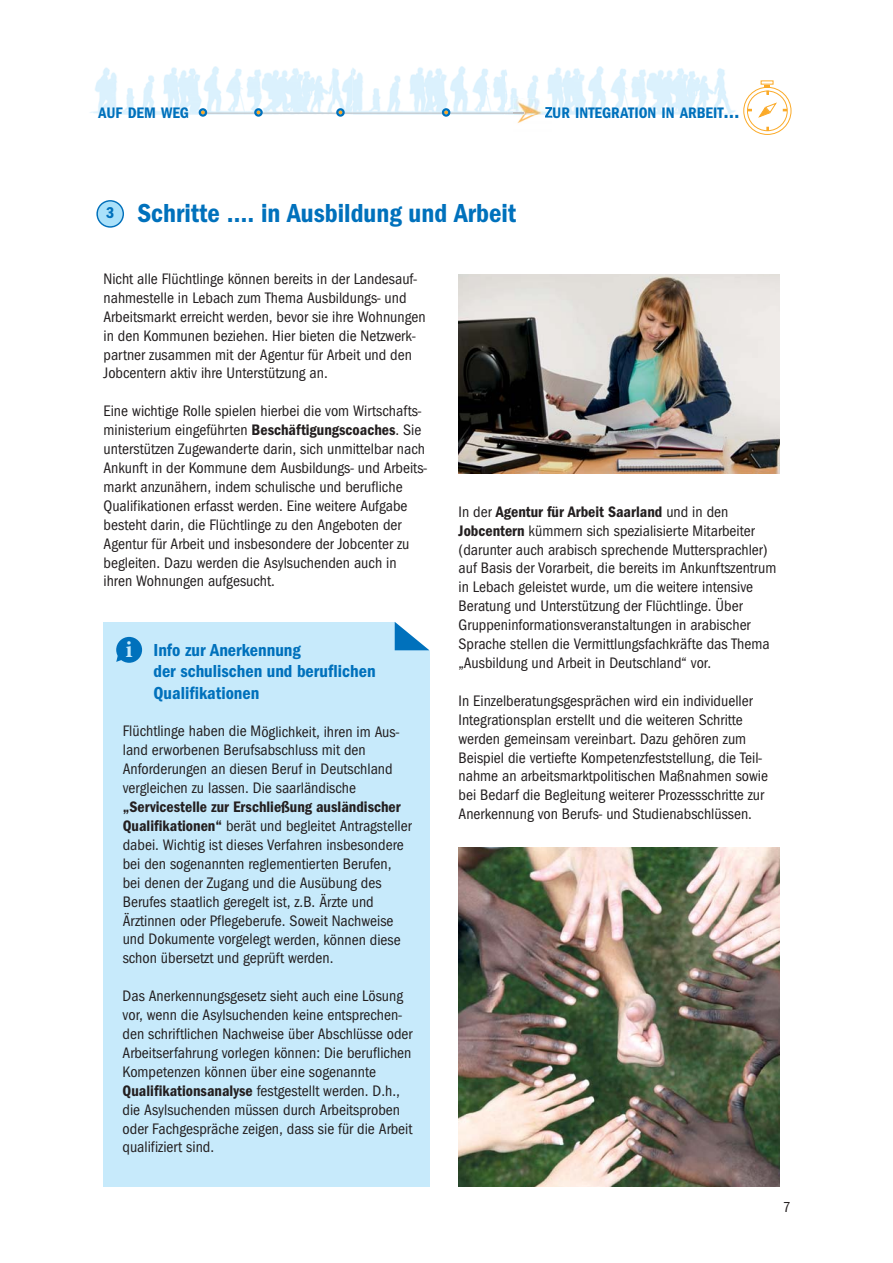
<style>
.page{position:relative;width:893px;height:1263px;background:#fff}
.page>*{position:absolute;margin:0;border:0;box-sizing:border-box;transform-origin:0 0}
.t1{font:600 condensed 27px "Franklin Gothic";color:#0071bc}
.t2{font:700 24px "Minion Pro";color:#c7eafb}
.t3{font:600 condensed 18px/21.6px "Franklin Gothic";color:#0071bc}
.t4{font:600 condensed 16.2px "Franklin Gothic";color:#0071bc}
.t5{font:condensed 15.75px/18.9px "Franklin Gothic";color:#231f20}
.t6{font:600 condensed 15.75px "Franklin Gothic";color:#0071bc}
.t7{font:condensed 15px "Franklin Gothic";color:#231f20}
.s1{font-size:21px}
.s2{font-weight:600}
</style>
<div class="page">
<svg style="left:96px;top:200px;width:28px;height:28px"></svg>
<img style="left:458px;top:847px;width:321px;height:339px">
<div style="left:103px;top:622px;width:326px;height:564px;background:#c7eafb"></div>
<svg style="left:394px;top:622px;width:36px;height:36px"></svg>
<img style="left:458px;top:274px;width:321px;height:199px">
<div style="left:116px;top:637px;width:26px;height:25px;background:#0071bc;border-radius:50%"></div>
<svg style="left:116px;top:655px;width:7px;height:7px"></svg>
<img style="left:90px;top:66px;width:242px;height:49px">
<img style="left:352px;top:66px;width:153px;height:49px">
<img style="left:332px;top:68px;width:20px;height:47px">
<img style="left:507px;top:66px;width:229px;height:49px">
<img style="left:505px;top:69px;width:2px;height:46px">
<hr style="left:199px;top:113px;width:324px;height:1px;background:#bbbdc0">
<svg style="left:199px;top:108px;width:8px;height:9px"></svg>
<svg style="left:254px;top:108px;width:9px;height:9px"></svg>
<svg style="left:336px;top:108px;width:9px;height:9px"></svg>
<svg style="left:442px;top:108px;width:8px;height:9px"></svg>
<img style="left:513px;top:98px;width:38px;height:25px">
<svg style="left:544px;top:107px;width:7px;height:11px"></svg>
<svg style="left:743px;top:87px;width:48px;height:47px"></svg>
<div style="left:743px;top:87px;width:48px;height:48px;border:1px solid #fbaa28;border-radius:50%"></div>
<div style="left:747px;top:91px;width:40px;height:40px;background:#fff;border-radius:50%"></div>
<div style="left:747px;top:91px;width:40px;height:40px;border:1px solid #fbaa28;border-radius:50%"></div>
<svg style="left:758px;top:102px;width:29px;height:16px"></svg>
<svg style="left:766px;top:127px;width:3px;height:4px"></svg>
<svg style="left:761px;top:85px;width:12px;height:10px"></svg>
<p class="t6" style="left:98px;top:106px;width:92px">AUF DEM WEG</p>
<p class="t6" style="left:545px;top:106px;width:196px">ZUR INTEGRATION IN ARBEIT<span class="s1">…</span></p>
<p class="t4" style="left:106px;top:206px;width:10px">3</p>
<h1 class="t1" style="left:137px;top:203px;width:380px">Schritte …. in Ausbildung und Arbeit</h1>
<p class="t5" style="left:103px;top:270px;width:324px">Nicht alle Flüchtlinge können bereits in der Landesauf&shy;nahmestelle in Lebach zum Thema Ausbildungs- und Arbeitsmarkt erreicht werden, bevor sie ihre Wohnungen in den Kommunen beziehen. Hier bieten die Netzwerk&shy;partner zusammen mit der Agentur für Arbeit und den Jobcentern aktiv ihre Unterstützung an.</p>
<p class="t5" style="left:103px;top:403px;width:325px">Eine wichtige Rolle spielen hierbei die vom Wirtschafts&shy;ministerium eingeführten <span class="s2">Beschäftigungscoaches</span>. Sie unterstützen Zugewanderte darin, sich unmittelbar nach Ankunft in der Kommune dem Ausbildungs- und Arbeits&shy;markt anzunähern, indem schulische und berufliche Qualifikationen erfasst werden. Eine weitere Aufgabe besteht darin, die Flüchtlinge zu den Angeboten der Agentur für Arbeit und insbesondere der Jobcenter zu begleiten. Dazu werden die Asylsuchenden auch in ihren Wohnungen aufgesucht.</p>
<h2 class="t2" style="left:125px;top:635px;width:9px">i</h2>
<p class="t3" style="left:153px;top:640px;width:224px">Info zur Anerkennung<br>der schulischen und beruflichen<br>Qualifikationen</p>
<p class="t5" style="left:123px;top:723px;width:278px">Flüchtlinge haben die Möglichkeit, ihren im Aus&shy;land erworbenen Berufsabschluss mit den Anforderungen an diesen Beruf in Deutschland vergleichen zu lassen. Die saarländische</p>
<p class="t5" style="left:123px;top:798px;width:290px"><span class="s2">„Servicestelle zur Erschließung ausländischer Qualifikationen“</span> berät und begleitet Antragsteller dabei. Wichtig ist dieses Verfahren insbesondere bei den sogenannten reglementierten Berufen, bei denen der Zugang und die Ausübung des Berufes staatlich geregelt ist, z.B. Ärzte und Ärztinnen oder Pflegeberufe. Soweit Nachweise und Dokumente vorgelegt werden, können diese schon übersetzt und geprüft werden.</p>
<p class="t5" style="left:123px;top:987px;width:291px">Das Anerkennungsgesetz sieht auch eine Lösung vor, wenn die Asylsuchenden keine entsprechen&shy;den schriftlichen Nachweise über Abschlüsse oder Arbeitserfahrung vorlegen können: Die beruflichen Kompetenzen können über eine sogenannte <span class="s2">Qualifikationsanalyse</span> festgestellt werden. D.h., die Asylsuchenden müssen durch Arbeitsproben oder Fachgespräche zeigen, dass sie für die Arbeit qualifiziert sind.</p>
<p class="t5" style="left:458px;top:503px;width:319px">In der <span class="s2">Agentur für Arbeit Saarland</span> und in den <span class="s2">Jobcentern</span> kümmern sich spezialisierte Mitarbeiter (darunter auch arabisch sprechende Muttersprachler) auf Basis der Vorarbeit, die bereits im Ankunftszentrum in Lebach geleistet wurde, um die weitere intensive Beratung und Unterstützung der Flüchtlinge. Über Gruppeninformationsveranstaltungen in arabischer Sprache stellen die Vermittlungsfachkräfte das Thema „Ausbildung und Arbeit in Deutschland“ vor.</p>
<p class="t5" style="left:458px;top:692px;width:311px">In Einzelberatungsgesprächen wird ein individueller Integrationsplan erstellt und die weiteren Schritte werden gemeinsam vereinbart. Dazu gehören zum Beispiel die vertiefte Kompetenzfeststellung, die Teil&shy;nahme an arbeitsmarktpolitischen Maßnahmen sowie bei Bedarf die Begleitung weiterer Prozessschritte zur Anerkennung von Berufs- und Studienabschlüssen.</p>
<p class="t7" style="left:782px;top:1200px;width:9px">7</p>
</div>
